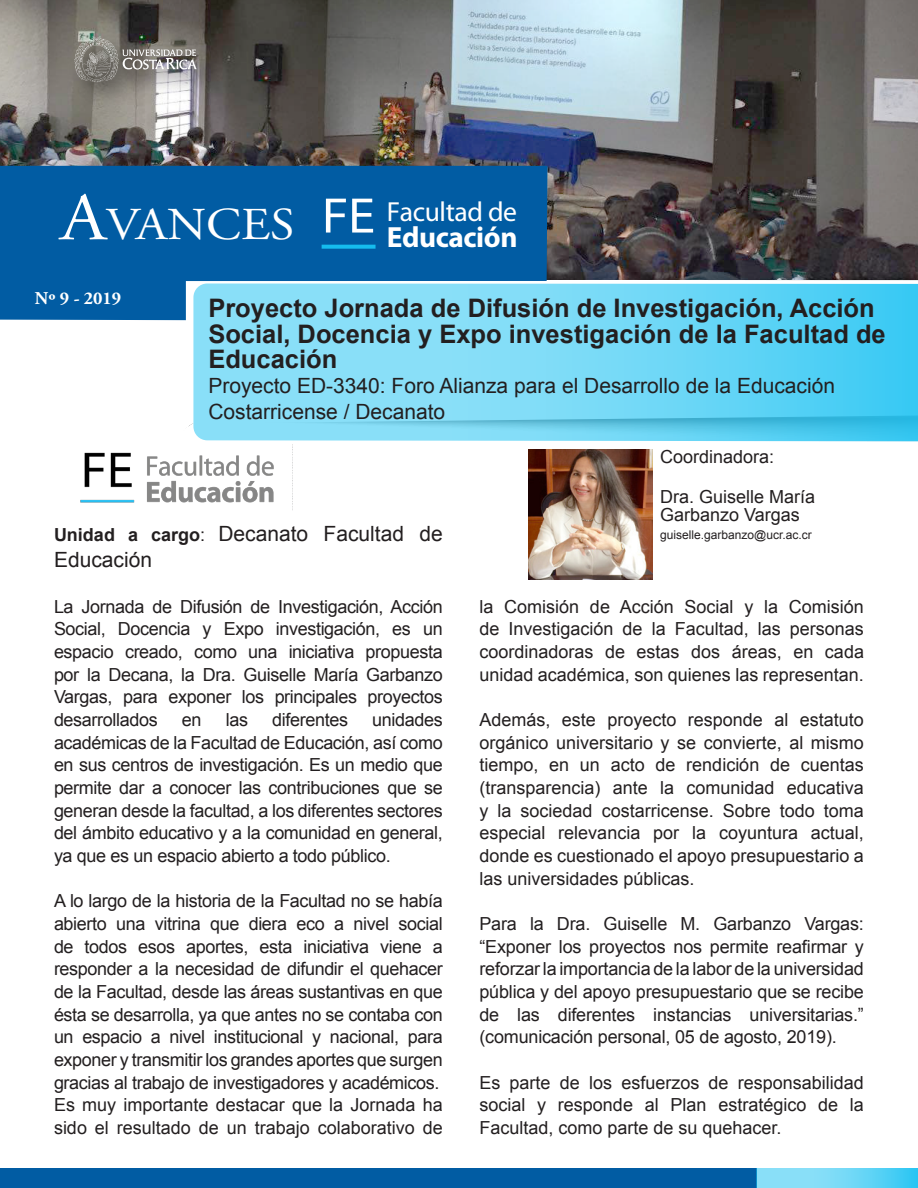
<style>
.page{position:relative;width:918px;height:1188px;background:#fff}
.page>*{position:absolute;margin:0;border:0;box-sizing:border-box;transform-origin:0 0}
.t1{font:45.6px "Adobe Garamond Pro";color:#fff;scale:1.09 1}
.t2{font:700 29.25px "Myriad Pro";letter-spacing:-.015em;color:#fff}
.t3{font:27.6px "Myriad Pro";letter-spacing:-.015em;color:#fff}
.t4{font:700 25.5px/25.5px "Arial";color:#231f20}
.Text_basico{font:21px/25.2px "Arial";color:#231f20}
.Text_basico-2{font:18px/22.6px "Arial";color:#231f20;text-align:justify}
.Text_basico-3{font:18px "Arial";letter-spacing:-.02em;color:#231f20}
.t5{font:700 18px "Adobe Garamond Pro";color:#fff}
.Text_basico-4{font:12px "Arial";color:#231f20}
.s1{font-size:67.35px}
.s2{font-stretch:semi-expanded;font-size:50.25px}
.s3{font-weight:700;font-size:18px}
.s4{font-size:18px}
</style>
<div class="page">
<img style="left:0;top:0;width:918px;height:267px">
<div style="left:0;top:1168px;width:757px;height:20px;background:#015ca3"></div>
<svg style="left:757px;top:1168px;width:161px;height:20px;background:#6ed7f6"></svg>
<div style="left:0;top:166px;width:547px;height:155px;background:#015ca3"></div>
<svg style="left:322px;top:245px;width:54px;height:4px"></svg>
<img style="left:62px;top:24px;width:168px;height:92px">
<svg style="left:74px;top:36px;width:123px;height:46px;background:#888580"></svg>
<svg style="left:159px;top:267px;width:759px;height:175px"></svg>
<svg style="left:186px;top:281px;width:732px;height:143px"></svg>
<svg style="left:193px;top:283px;width:725px;height:158px;background:#72d8f5"></svg>
<img style="left:80px;top:445px;width:213px;height:65px">
<img style="left:528px;top:449px;width:125px;height:131px">
<h1 class="t1" style="left:60px;top:197px;width:216px"><span class="s1">A</span>VANCES</h1>
<h3 class="t3" style="left:322px;top:197px;width:197px"><span class="s2">FE</span> Facultad de</h3>
<h2 class="t2" style="left:387px;top:218px;width:132px">Educación</h2>
<p class="t5" style="left:35px;top:288px;width:88px">Nº 9 - 2019</p>
<p class="t4" style="left:208px;top:295px;width:679px">Proyecto Jornada de Difusión de Investigación, Acción<br>Social, Docencia y Expo investigación de la Facultad de<br>Educación</p>
<p class="Text_basico" style="left:208px;top:373px;width:628px">Proyecto ED-3340: Foro Alianza para el Desarrollo de la Educación<br>Costarricense / Decanato</p>
<p class="Text_basico-2" style="left:660px;top:445px;width:116px">Coordinadora:</p>
<p class="Text_basico-2" style="left:660px;top:488px;width:157px;line-height:18px">Dra. Guiselle María<br>Garbanzo Vargas</p>
<p class="Text_basico" style="left:54px;top:521px;width:390px"><span class="s3">Unidad a cargo</span><span class="s4">:</span> Decanato Facultad de</p>
<p class="Text_basico-4" style="left:660px;top:528px;width:153px">guiselle.garbanzo@ucr.ac.cr</p>
<p class="Text_basico" style="left:54px;top:547px;width:100px">Educación</p>
<p class="Text_basico-2" style="left:54px;top:595px;width:390px">La Jornada de Difusión de Investigación, Acción Social, Docencia y Expo investigación, es un espacio creado, como una iniciativa propuesta por la Decana, la Dra. Guiselle María Garbanzo Vargas, para exponer los principales proyectos desarrollados</p>
<p class="Text_basico-2" style="left:479px;top:595px;width:386px">la Comisión de Acción Social y la Comisión de Investigación de la Facultad, las personas coordinadoras de estas dos áreas, en cada unidad académica, son quienes las representan.</p>
<p class="Text_basico-2" style="left:479px;top:708px;width:386px">Además, este proyecto responde al estatuto orgánico universitario y se convierte, al mismo tiempo, en un acto de rendición de cuentas (transparencia) ante la comunidad educativa y la sociedad costarricense. Sobre todo toma especial relevancia por la coyuntura actual, donde es cuestionado el apoyo presupuestario a las universidades públicas.</p>
<p class="Text_basico-2" style="left:479px;top:912px;width:386px">Para la Dra. Guiselle M. Garbanzo Vargas: “Exponer los proyectos nos permite reafirmar y reforzar la importancia de la labor de la universidad pública y del apoyo presupuestario que se recibe de las diferentes instancias universitarias.” (comunicación personal, 05 de agosto, 2019).</p>
<p class="Text_basico-2" style="left:479px;top:1071px;width:386px">Es parte de los esfuerzos de responsabilidad social y responde al Plan estratégico de la Facultad, como parte de su quehacer.</p>
<p class="Text_basico-2" style="left:182px;top:708px;width:21px">en</p>
<p class="Text_basico-2" style="left:226px;top:708px;width:24px">las</p>
<p class="Text_basico-3" style="left:272px;top:710px;width:77px">diferentes</p>
<p class="Text_basico-2" style="left:54px;top:708px;width:390px;text-indent:318px">unidades académicas de la Facultad de Educación, así como en sus centros de investigación. Es un medio que permite dar a conocer las contribuciones que se generan desde la facultad, a los diferentes sectores del ámbito educativo y a la comunidad en general, ya que es un espacio abierto a todo público.</p>
<p class="Text_basico-2" style="left:54px;top:890px;width:390px">A lo largo de la historia de la Facultad no se había abierto una vitrina que diera eco a nivel social de todos esos aportes, esta iniciativa viene a responder a la necesidad de difundir el quehacer de la Facultad, desde las áreas sustantivas en que ésta se desarrolla, ya que antes no se contaba con un espacio a nivel institucional y nacional, para exponer y transmitir los grandes aportes que surgen gracias al trabajo de investigadores y académicos.</p>
<p class="Text_basico-2" style="left:54px;top:1094px;width:390px">Es muy importante destacar que la Jornada ha sido el resultado de un trabajo colaborativo de</p>
</div>
